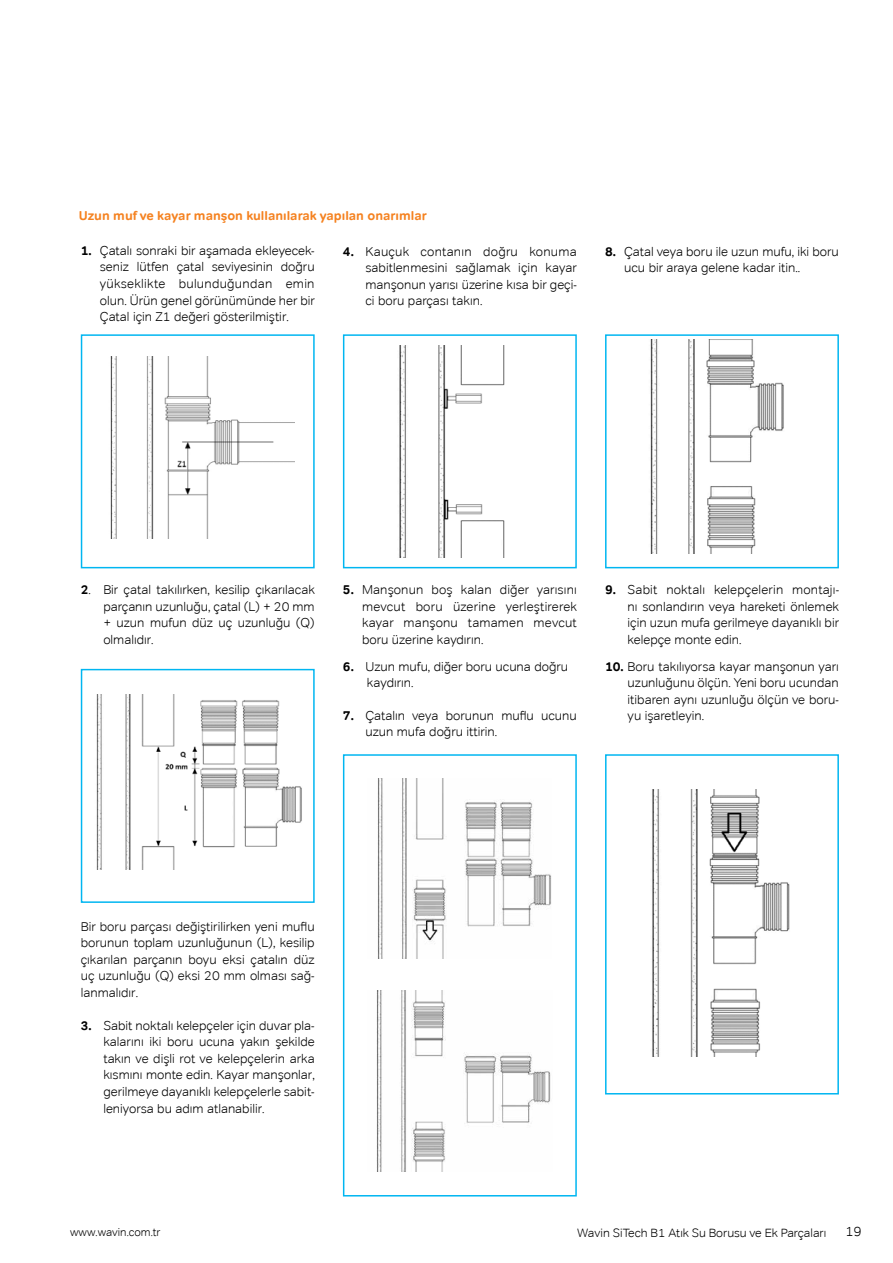
<style>
.page{position:relative;width:893px;height:1263px;background:#fff}
.page>*{position:absolute;margin:0;border:0;box-sizing:border-box;transform-origin:0 0}
.t1{font:300 13.5px "Tondo Corp";color:#000}
.t2{font:300 12.75px/16.5px "Tondo Corp";color:#000;text-align:justify}
.t3{font:700 12.75px "Tondo Corp";color:#f58220}
.t4{font:300 12px "Tondo Corp";color:#000}
.t5{font:300 11.25px "Tondo Corp";color:#000}
.s1{font-weight:700}
</style>
<div class="page">
<div style="left:343px;top:754px;width:234px;height:442px;border:2px solid #00b6f1"></div>
<img style="left:96px;top:694px;width:206px;height:176px">
<img style="left:110px;top:357px;width:184px;height:182px">
<img style="left:399px;top:345px;width:106px;height:213px">
<img style="left:377px;top:778px;width:174px;height:180px">
<img style="left:376px;top:991px;width:175px;height:180px">
<img style="left:650px;top:340px;width:134px;height:214px">
<img style="left:652px;top:790px;width:138px;height:266px">
<div style="left:81px;top:334px;width:234px;height:234px;border:2px solid #00b6f1"></div>
<div style="left:343px;top:334px;width:234px;height:234px;border:2px solid #00b6f1"></div>
<div style="left:605px;top:334px;width:234px;height:234px;border:2px solid #00b6f1"></div>
<div style="left:605px;top:754px;width:234px;height:340px;border:2px solid #00b6f1"></div>
<div style="left:81px;top:669px;width:234px;height:234px;border:2px solid #00b6f1"></div>
<p class="t3" style="left:79px;top:207px;width:350px">Uzun muf ve kayar manşon kullanılarak yapılan onarımlar</p>
<p class="t2" style="left:100px;top:242px;width:216px;text-indent:-19px"><span class="s1">1.</span> Çatalı sonraki bir aşamada ekleyecek&shy;seniz lütfen çatal seviyesinin doğru yükseklikte bulunduğundan emin olun. Ürün genel görünümünde her bir Çatal için Z1 değeri gösterilmiştir.</p>
<p class="t2" style="left:365px;top:243px;width:213px;text-indent:-23px"><span class="s1">4.</span> Kauçuk contanın doğru konuma sabitlenmesini sağlamak için kayar manşonun yarısı üzerine kısa bir geçi&shy;ci boru parçası takın.</p>
<p class="t2" style="left:624px;top:243px;width:216px;text-indent:-19px"><span class="s1">8.</span> Çatal veya boru ile uzun mufu, iki boru ucu bir araya gelene kadar itin..</p>
<p class="t2" style="left:103px;top:581px;width:213px;text-indent:-23px"><span class="s1">2</span>. Bir çatal takılırken, kesilip çıkarılacak parçanın uzunluğu, çatal (L) + 20 mm + uzun mufun düz uç uzunluğu (Q) olmalıdır.</p>
<p class="t2" style="left:362px;top:581px;width:217px;text-indent:-19px"><span class="s1">5.</span> Manşonun boş kalan diğer yarısını mevcut boru üzerine yerleştirerek kayar manşonu tamamen mevcut boru üzerine kaydırın.</p>
<p class="t2" style="left:367px;top:658px;width:203px;text-indent:-24px"><span class="s1">6.</span> Uzun mufu, diğer boru ucuna doğru kaydırın.</p>
<p class="t2" style="left:365px;top:707px;width:213px;text-indent:-23px"><span class="s1">7.</span> Çatalın veya borunun muflu ucunu uzun mufa doğru ittirin.</p>
<p class="t2" style="left:628px;top:581px;width:213px;text-indent:-23px"><span class="s1">9.</span> Sabit noktalı kelepçelerin montajı&shy;nı sonlandırın veya hareketi önlemek için uzun mufa gerilmeye dayanıklı bir kelepçe monte edin.</p>
<p class="t2" style="left:628px;top:658px;width:213px;text-indent:-23px"><span class="s1">10.</span> Boru takılıyorsa kayar manşonun yarı uzunluğunu ölçün. Yeni boru ucundan itibaren aynı uzunluğu ölçün ve boru&shy;yu işaretleyin.</p>
<p class="t2" style="left:81px;top:918px;width:235px">Bir boru parçası değiştirilirken yeni muflu borunun toplam uzunluğunun (L), kesilip çıkarılan parçanın boyu eksi çatalın düz uç uzunluğu (Q) eksi 20 mm olması sağ&shy;lanmalıdır.</p>
<p class="t2" style="left:103px;top:1017px;width:213px;text-indent:-23px"><span class="s1">3.</span> Sabit noktalı kelepçeler için duvar pla&shy;kalarını iki boru ucuna yakın şekilde takın ve dişli rot ve kelepçelerin arka kısmını monte edin. Kayar manşonlar, gerilmeye dayanıklı kelepçelerle sabit&shy;leniyorsa bu adım atlanabilir.</p>
<p class="t5" style="left:70px;top:1225px;width:92px">www.wavin.com.tr</p>
<p class="t4" style="left:577px;top:1225px;width:251px">Wavin SiTech B1 Atık Su Borusu ve Ek Parçaları</p>
<p class="t1" style="left:845px;top:1223px;width:18px">19</p>
</div>
